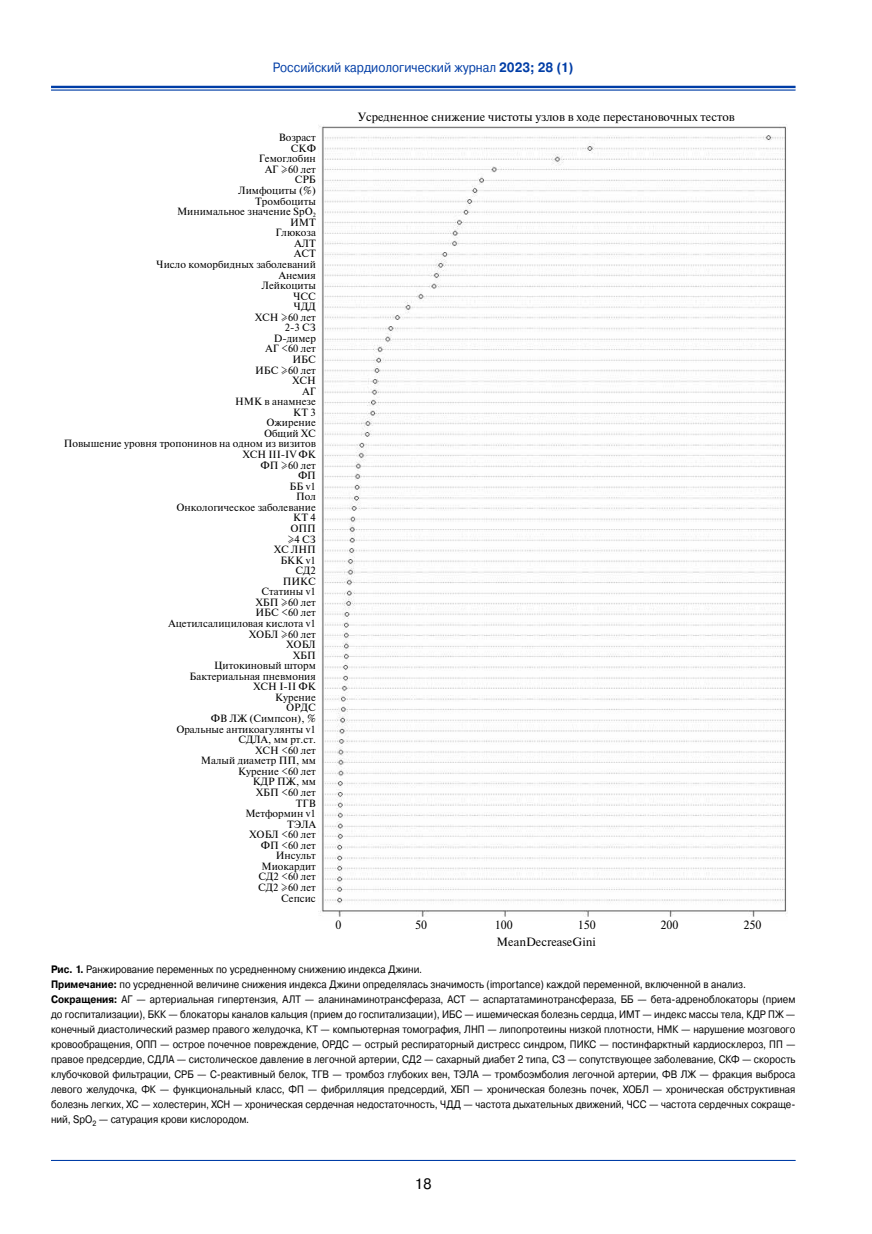
<style>
.page{position:relative;width:872px;height:1234px;background:#fff}
.page>*{position:absolute;margin:0;border:0;box-sizing:border-box;transform-origin:0 0}
.t1{font:15px "Pragmatica";color:#000}
.t2{font:13.5px "Pragmatica";color:#003da6;scale:.89 1}
.t3{font:12px "Newton";color:#000}
.t4{font:10.8px/15px "Pragmatica";color:#000;scale:.89 1}
.t5{font:10.5px/10.5px "Newton";color:#000;text-align:right}
.s1{font-weight:700}
</style>
<div class="page">
<svg style="left:51px;top:88px;width:744px;height:2px"></svg>
<hr style="left:51px;top:86px;width:744px;height:2px;background:#003da6">
<hr style="left:51px;top:90px;width:744px;height:1px;background:#003da6">
<hr style="left:51px;top:1159px;width:744px;height:1px;background:#003da6">
<img style="left:319px;top:124px;width:468px;height:793px">
<p class="t2" style="left:273px;top:57px;width:340px">Российский кардиологический журнал <span class="s1">2023; 28 (1)</span></p>
<p class="t5" style="left:64px;top:132px;width:254px">Возраст<br>СКФ<br>Гемоглобин<br>АГ ≥60 лет<br>СРБ<br>Лимфоциты (%)<br>Тромбоциты<br>Минимальное значение SpO<sub>2<br></sub>ИМТ<br>Глюкоза<br>АЛТ<br>АСТ<br>Число коморбидных заболеваний<br>Анемия<br>Лейкоциты<br>ЧСС<br>ЧДД<br>ХСН ≥60 лет<br>2-3 СЗ<br>D-димер<br>АГ &lt;60 лет<br>ИБС<br>ИБС ≥60 лет<br>ХСН<br>АГ<br>НМК в анамнезе<br>КТ 3<br>Ожирение<br>Общий ХС<br>Повышение уровня тропонинов на одном из визитов<br>ХСН III-IV ФК<br>ФП ≥60 лет<br>ФП<br>ББ v1<br>Пол<br>Онкологическое заболевание<br>КТ 4<br>ОПП<br>≥4 СЗ<br>ХС ЛНП<br>БКК v1<br>СД2<br>ПИКС<br>Статины v1<br>ХБП ≥60 лет<br>ИБС &lt;60 лет<br>Ацетилсалициловая кислота v1<br>ХОБЛ ≥60 лет<br>ХОБЛ<br>ХБП<br>Цитокиновый шторм<br>Бактериальная пневмония<br>ХСН I-II ФК<br>Курение<br>ОРДС<br>ФВ ЛЖ (Симпсон), %<br>Оральные антикоагулянты v1<br>СДЛА, мм рт.ст.<br>ХСН &lt;60 лет<br>Малый диаметр ПП, мм<br>Курение &lt;60 лет<br>КДР ПЖ, мм<br>ХБП &lt;60 лет<br>ТГВ<br>Метформин v1<br>ТЭЛА<br>ХОБЛ &lt;60 лет<br>ФП &lt;60 лет<br>Инсульт<br>Миокардит<br>СД2 &lt;60 лет<br>СД2 ≥60 лет<br>Сепсис</p>
<p class="t3" style="left:358px;top:109px;width:378px">Усредненное снижение чистоты узлов в ходе перестановочных тестов</p>
<p class="t3" style="left:335px;top:917px;width:7px">0</p>
<p class="t3" style="left:415px;top:917px;width:13px">50</p>
<p class="t3" style="left:495px;top:917px;width:19px">100</p>
<p class="t3" style="left:578px;top:917px;width:19px">150</p>
<p class="t3" style="left:660px;top:917px;width:19px">200</p>
<p class="t3" style="left:743px;top:917px;width:19px">250</p>
<p class="t3" style="left:496px;top:933px;width:101px">MeanDecreaseGini</p>
<p class="t4" style="left:51px;top:961px;width:838px"><span class="s1">Рис. 1.</span> Ранжирование переменных по усредненному снижению индекса Джини.<br><span class="s1">Примечание:</span> по усредненной величине снижения индекса Джини определялась значимость (importance) каждой переменной, включенной в анализ.<br><span class="s1">Сокращения:</span> АГ — артериальная гипертензия, АЛТ — аланинаминотрансфераза, АСТ — аспартатаминотрансфераза, ББ — бета-адреноблокаторы (прием до госпитализации), БКК — блокаторы каналов кальция (прием до госпитализации), ИБС — ишемическая болезнь сердца, ИМТ — индекс массы тела, КДР ПЖ — конечный диастолический размер правого желудочка, КТ — компьютерная томография, ЛНП — липопротеины низкой плотности, НМК — нарушение мозгового кровообращения, ОПП — острое почечное повреждение, ОРДС — острый респираторный дистресс синдром, ПИКС — постинфарктный кардиосклероз, ПП — правое предсердие, СДЛА — систолическое давление в легочной артерии, СД2 — сахарный диабет 2 типа, СЗ — сопутствующее заболевание, СКФ — скорость клубочковой фильтрации, СРБ — С-реактивный белок, ТГВ — тромбоз глубоких вен, ТЭЛА — тромбоэмболия легочной артерии, ФВ ЛЖ — фракция выброса левого желудочка, ФК — функциональный класс, ФП — фибрилляция предсердий, ХБП — хроническая болезнь почек, ХОБЛ — хроническая обструктивная болезнь легких, ХС — холестерин, ХСН — хроническая сердечная недостаточность, ЧДД — частота дыхательных движений, ЧСС — частота сердечных сокраще&shy;ний, SpO<sub>2</sub> — сатурация крови кислородом.</p>
<h1 class="t1" style="left:414px;top:1172px;width:19px">18</h1>
</div>
